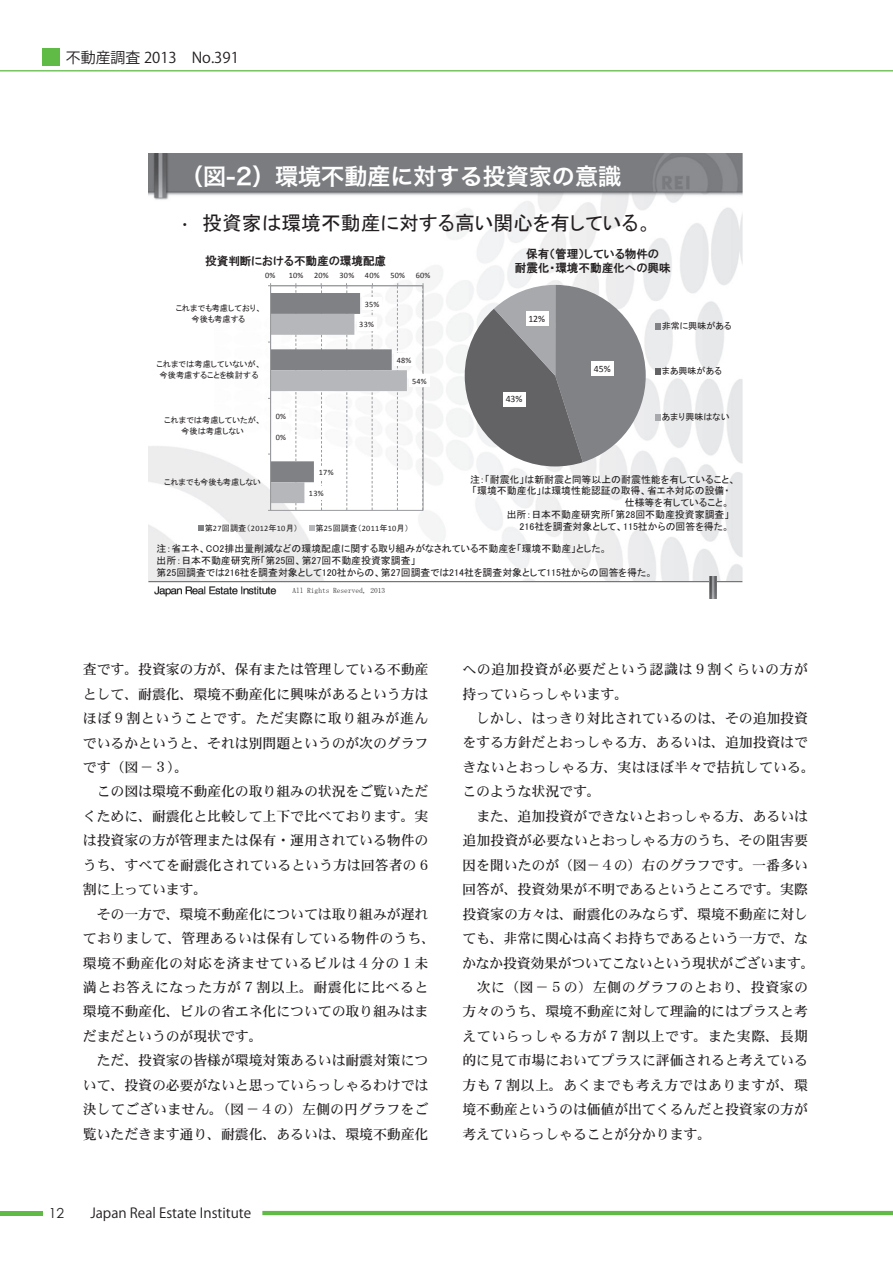
<style>
.page{position:relative;width:893px;height:1263px;background:#fff}
.page>*{position:absolute;margin:0;border:0;box-sizing:border-box;transform-origin:0 0}
.t1{font:23.1px "Hira Kaku Pro W6";color:#fff}
.t2{font:19.8px "MS P Gothic";color:#231f20}
.t3{font:14.85px "Koz Go Pro";color:#231f20}
.t4{font:13.8px/24.5px "DFHS Mincho W5 WINP RKSJ H";color:#231f20}
.t5{font:13.8px "Koz Go Pro";color:#231f20}
.t6{font:13.8px "Century Gothic";color:#231f20}
.t7{font:11.55px/13.8px "HGP Gothic E";color:#231f20;text-align:center}
.t8{font:9.9px/11.9px "MS P Gothic";color:#231f20}
.t9{font:9.75px "Calibri";color:#231f20}
.t10{font:9px "MS P Gothic";color:#231f20}
.t11{font:8.25px/11.4px "MS P Gothic";color:#231f20;text-align:center}
.t12{font:8.25px "Calibri";letter-spacing:.03em;color:#231f20}
.t13{font:7.35px "MS Mincho";letter-spacing:-.005em;color:#231f20}
.s1{font-family:"Hira Kaku Pro W3"}
.s2{font-family:"Calibri"}
</style>
<div class="page">
<hr style="left:0;top:1211px;width:43px;height:4px;background:#60bb46">
<hr style="left:262px;top:1211px;width:631px;height:4px;background:#60bb46">
<hr style="left:0;top:70px;width:893px;height:1px;background:#60bb46">
<div style="left:43px;top:49px;width:17px;height:17px;background:#60bb46"></div>
<img style="left:148px;top:153px;width:594px;height:428px">
<img style="left:148px;top:582px;width:594px;height:15px">
<hr style="left:148px;top:581px;width:594px;height:1px;background:#5c5c5f">
<img style="left:709px;top:577px;width:8px;height:22px">
<hr style="left:271px;top:285px;width:152px;height:1px;background:#989a9d">
<svg style="left:422px;top:283px;width:2px;height:228px"></svg>
<svg style="left:268px;top:283px;width:139px;height:228px"></svg>
<div style="left:363px;top:297px;width:19px;height:13px;background:#fff"></div>
<div style="left:394px;top:353px;width:20px;height:13px;background:#fff"></div>
<div style="left:273px;top:409px;width:16px;height:13px;background:#fff"></div>
<div style="left:316px;top:466px;width:20px;height:12px;background:#fff"></div>
<div style="left:357px;top:318px;width:20px;height:13px;background:#fff"></div>
<div style="left:409px;top:374px;width:21px;height:13px;background:#fff"></div>
<div style="left:273px;top:430px;width:16px;height:13px;background:#fff"></div>
<div style="left:307px;top:486px;width:20px;height:13px;background:#fff"></div>
<svg style="left:198px;top:525px;width:5px;height:5px"></svg>
<svg style="left:309px;top:525px;width:6px;height:5px"></svg>
<svg style="left:465px;top:285px;width:181px;height:181px"></svg>
<svg style="left:655px;top:324px;width:5px;height:6px"></svg>
<svg style="left:655px;top:369px;width:5px;height:6px"></svg>
<svg style="left:655px;top:414px;width:5px;height:6px"></svg>
<div style="left:591px;top:361px;width:23px;height:15px;background:#fff"></div>
<div style="left:503px;top:392px;width:22px;height:15px;background:#fff"></div>
<div style="left:526px;top:311px;width:22px;height:15px;background:#fff"></div>
<p class="t3" style="left:66px;top:48px;width:174px">不動産調査 2013　No.391</p>
<h1 class="t1" style="left:180px;top:155px;width:443px">（図-2）環境不動産に対する投資家の意識</h1>
<h2 class="t2" style="left:180px;top:213px;width:473px"><span class="s1">•</span> 投資家は環境不動産に対する高い関心を有している。</h2>
<p class="t7" style="left:205px;top:254px;width:182px">投資判断における不動産の環境配慮</p>
<p class="t7" style="left:515px;top:247px;width:157px">保有（管理）している物件の<br>耐震化・環境不動産化への興味</p>
<p class="t12" style="left:265px;top:270px;width:12px">0%</p>
<p class="t12" style="left:289px;top:270px;width:16px">10%</p>
<p class="t12" style="left:314px;top:270px;width:16px">20%</p>
<p class="t12" style="left:340px;top:270px;width:16px">30%</p>
<p class="t12" style="left:365px;top:270px;width:16px">40%</p>
<p class="t12" style="left:390px;top:270px;width:16px">50%</p>
<p class="t12" style="left:416px;top:270px;width:16px">60%</p>
<p class="t11" style="left:176px;top:302px;width:87px">これまでも考慮しており、今後も考慮する</p>
<p class="t11" style="left:156px;top:358px;width:106px">これまでは考慮していないが、今後考慮することを検討する</p>
<p class="t11" style="left:164px;top:414px;width:99px">これまでは考慮していたが、今後は考慮しない</p>
<p class="t12" style="left:276px;top:411px;width:12px">0%</p>
<p class="t12" style="left:276px;top:432px;width:12px">0%</p>
<p class="t12" style="left:365px;top:299px;width:16px">35%</p>
<p class="t12" style="left:359px;top:320px;width:16px">33%</p>
<p class="t12" style="left:397px;top:355px;width:16px">48%</p>
<p class="t12" style="left:412px;top:376px;width:16px">54%</p>
<p class="t12" style="left:319px;top:467px;width:16px">17%</p>
<p class="t11" style="left:164px;top:476px;width:98px">これまでも今後も考慮しない</p>
<p class="t11" style="left:205px;top:522px;width:95px">第<span class="s2">27</span>回調査（<span class="s2">2012</span>年<span class="s2">10</span>月）</p>
<p class="t11" style="left:316px;top:522px;width:95px">第<span class="s2">25</span>回調査（<span class="s2">2011</span>年<span class="s2">10</span>月）</p>
<p class="t12" style="left:309px;top:488px;width:16px">13%</p>
<p class="t9" style="left:528px;top:312px;width:18px">12%</p>
<p class="t9" style="left:506px;top:393px;width:18px">43%</p>
<p class="t9" style="left:594px;top:363px;width:18px">45%</p>
<p class="t10" style="left:662px;top:321px;width:71px">非常に興味がある</p>
<p class="t10" style="left:662px;top:367px;width:62px">まあ興味がある</p>
<p class="t10" style="left:662px;top:412px;width:69px">あまり興味はない</p>
<p class="t8" style="left:470px;top:473px;width:267px">注：「耐震化」は新耐震と同等以上の耐震性能を有していること、</p>
<p class="t8" style="left:472px;top:485px;width:259px">「環境不動産化」は環境性能認証の取得、省エネ対応の設備・</p>
<p class="t8" style="left:625px;top:497px;width:106px">仕様等を有していること。</p>
<p class="t8" style="left:507px;top:509px;width:224px">出所：日本不動産研究所「第28回不動産投資家調査」</p>
<p class="t8" style="left:519px;top:520px;width:211px">216社を調査対象として、115社からの回答を得た。</p>
<p class="t8" style="left:157px;top:543px;width:498px">注：省エネ、CO2排出量削減などの環境配慮に関する取り組みがなされている不動産を「環境不動産」とした。<br>出所：日本不動産研究所「第25回、第27回不動産投資家調査」<br>第25回調査では216社を調査対象として120社からの、第27回調査では214社を調査対象として115社からの回答を得た。</p>
<p class="t13" style="left:292px;top:587px;width:94px">All Rights Reserved, 2013</p>
<p class="t4" style="left:83px;top:657px;width:354px">査です。投資家の方が、保有または管理している不動産として、耐震化、環境不動産化に興味があるという方はほぼ 9 割ということです。ただ実際に取り組みが進んでいるかというと、それは別問題というのが次のグラフです（図－３）。<br>　この図は環境不動産化の取り組みの状況をご覧いただくために、耐震化と比較して上下で比べております。実は投資家の方が管理または保有・運用されている物件のうち、すべてを耐震化されているという方は回答者の 6割に上っています。<br>　その一方で、環境不動産化については取り組みが遅れておりまして、管理あるいは保有している物件のうち、環境不動産化の対応を済ませているビルは 4 分の 1 未満とお答えになった方が 7 割以上。耐震化に比べると環境不動産化、ビルの省エネ化についての取り組みはまだまだというのが現状です。<br>　ただ、投資家の皆様が環境対策あるいは耐震対策について、投資の必要がないと思っていらっしゃるわけでは決してございません。（図－４の）左側の円グラフをご覧いただきます通り、耐震化、あるいは、環境不動産化</p>
<p class="t4" style="left:462px;top:657px;width:354px">への追加投資が必要だという認識は 9 割くらいの方が持っていらっしゃいます。<br>　しかし、はっきり対比されているのは、その追加投資をする方針だとおっしゃる方、あるいは、追加投資はできないとおっしゃる方、実はほぼ半々で拮抗している。このような状況です。<br>　また、追加投資ができないとおっしゃる方、あるいは追加投資が必要ないとおっしゃる方のうち、その阻害要因を聞いたのが（図－４の）右のグラフです。一番多い回答が、投資効果が不明であるというところです。実際投資家の方々は、耐震化のみならず、環境不動産に対しても、非常に関心は高くお持ちであるという一方で、なかなか投資効果がついてこないという現状がございます。　次に（図－５の）左側のグラフのとおり、投資家の方々のうち、環境不動産に対して理論的にはプラスと考えていらっしゃる方が 7 割以上です。また実際、長期的に見て市場においてプラスに評価されると考えている方も 7 割以上。あくまでも考え方ではありますが、環境不動産というのは価値が出てくるんだと投資家の方が考えていらっしゃることが分かります。</p>
<p class="t6" style="left:49px;top:1203px;width:17px">12</p>
<p class="t5" style="left:90px;top:1204px;width:162px">Japan Real Estate Institute</p>
</div>
